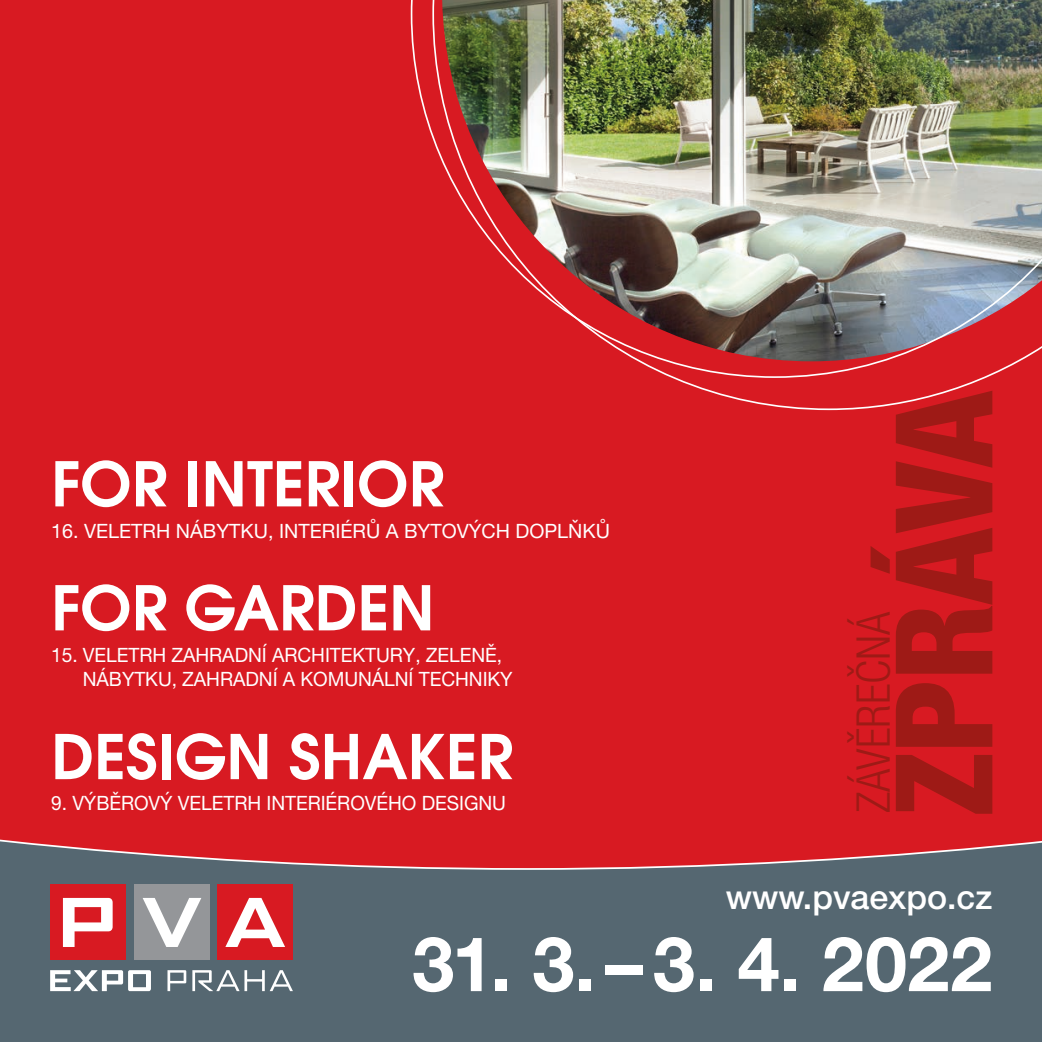
<style>
.page{position:relative;width:1042px;height:1042px;background:#fff}
.page>*{position:absolute;margin:0;border:0;box-sizing:border-box;transform-origin:0 0}
.t1{font:800 condensed 135.1px "Helvetica Neue LT Pro";letter-spacing:-.015em;color:#9e1a16}
.t2{font:700 75.77px "Helvetica Neue LT Pro";letter-spacing:.005em;color:#fff}
.t3{font:61.25px "Avant Gar Got Itc LOT Dem";color:#fff}
.t4{font:300 condensed 46.55px "Helvetica Neue LT Pro";color:#9e1a16}
.t5{font:500 33.77px "Helvetica Neue LT Pro";color:#fff}
.t6{font:19.78px/24.8px "Helvetica Neue LT Pro";letter-spacing:-.005em;color:#fff}
</style>
<div class="page">
<div style="left:0;top:592px;width:1042px;height:450px;background:#556771"></div>
<div style="left:0;top:0;width:1042px;height:870px;background:#d81a22"></div>
<div style="left:50px;top:885px;width:75px;height:75px;background:#d81a22"></div>
<div style="left:134px;top:885px;width:76px;height:75px;background:#949699"></div>
<div style="left:218px;top:885px;width:75px;height:75px;background:#d81a22"></div>
<svg style="left:63px;top:898px;width:50px;height:49px"></svg>
<svg style="left:143px;top:898px;width:58px;height:49px"></svg>
<svg style="left:225px;top:898px;width:60px;height:49px"></svg>
<svg style="left:50px;top:970px;width:243px;height:21px"></svg>
<div style="left:431px;top:379px;width:611px;height:32px;background:#d81a22"></div>
<img style="left:410px;top:0;width:632px;height:379px">
<h3 class="t3" style="left:51px;top:445px;width:394px">FOR INTERIOR</h3>
<p class="t6" style="left:51px;top:518px;width:560px">16. VELETRH NÁBYTKU, INTERIÉRŮ A BYTOVÝCH DOPLŇKŮ</p>
<h3 class="t3" style="left:51px;top:569px;width:385px">FOR GARDEN</h3>
<p class="t6" style="left:83px;top:642px;width:431px;text-indent:-32px">15. VELETRH ZAHRADNÍ ARCHITEKTURY, ZELENĚ,<br>NÁBYTKU, ZAHRADNÍ A KOMUNÁLNÍ TECHNIKY</p>
<h3 class="t3" style="left:51px;top:718px;width:463px">DESIGN SHAKER</h3>
<p class="t6" style="left:51px;top:790px;width:456px">9. VÝBĚROVÝ VELETRH INTERIÉROVÉHO DESIGNU</p>
<h1 class="t1" style="left:860px;top:817px;width:428px;rotate:-90deg">ZPRÁVA</h1>
<h3 class="t4" style="left:846px;top:813px;width:203px;rotate:-90deg">ZÁVĚREČNÁ</h3>
<h3 class="t5" style="left:726px;top:877px;width:268px">www.pvaexpo.cz</h3>
<h2 class="t2" style="left:412px;top:917px;width:582px">31. 3.–3. 4. 2022</h2>
</div>
